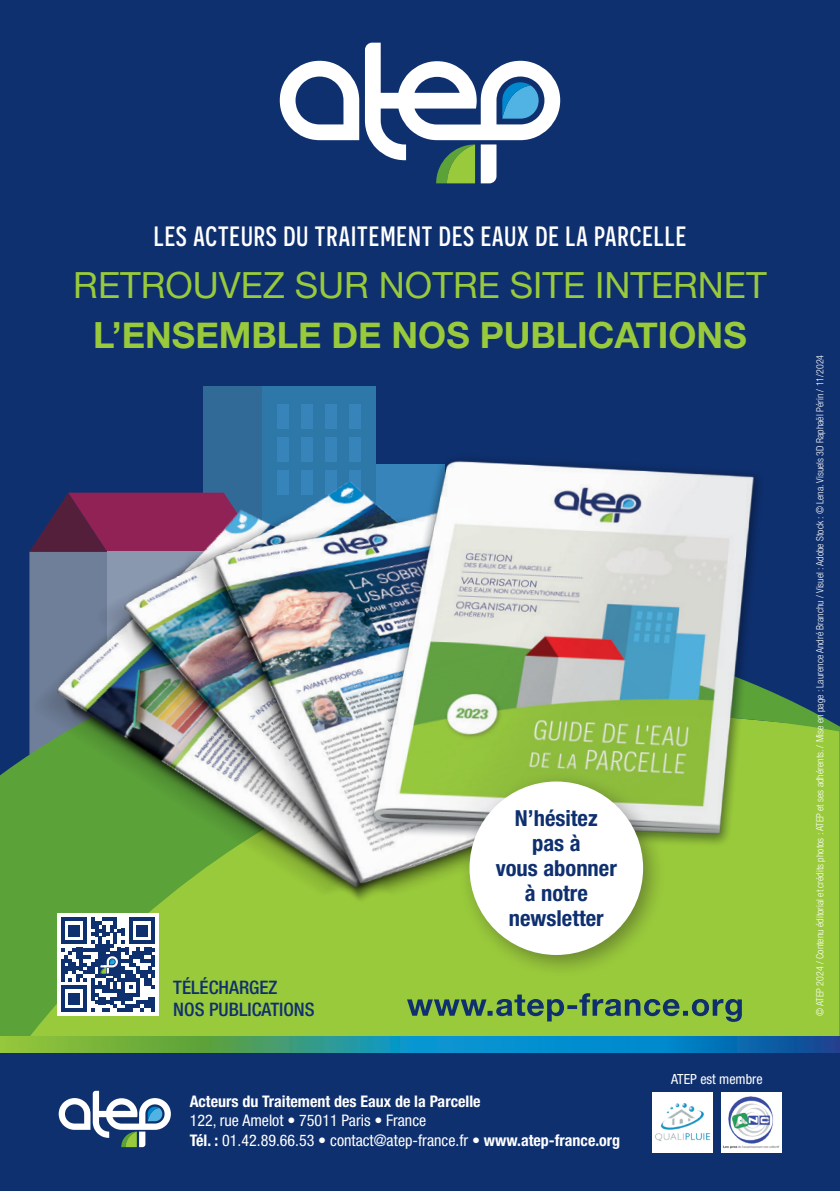
<style>
.page{position:relative;width:840px;height:1191px;background:#fff}
.page>*{position:absolute;margin:0;border:0;box-sizing:border-box;transform-origin:0 0}
.t1{font:36px "Helvetica Neue";color:#99ca3b}
.t2{font:700 36px "Helvetica Neue";color:#99ca3b}
.t3{font:500 28px "Novecentosanscondensed";letter-spacing:.035em;color:#fff}
.t4{font:700 condensed 22.2px/25px "Helvetica Neue LT Pro";color:#0f306f;text-align:center}
.t5{font:500 condensed 18.6px/22px "Helvetica Neue LT Pro";color:#0f306f}
.t6{font:condensed 16px/19.2px "Helvetica Neue LT Pro";color:#fff}
.t7{font:700 condensed 16px "Helvetica Neue LT Pro";color:#fff}
.t8{font:condensed 14px "Helvetica Neue LT Pro";color:#fff}
.t9{font:300 condensed 10px "Helvetica Neue LT Pro";color:#fff}
.s1{font-weight:700}
</style>
<div class="page">
<div style="left:0;top:0;width:839px;height:1052px;background:#0f306f"></div>
<svg style="left:279px;top:61px;width:80px;height:79px"></svg>
<svg style="left:365px;top:43px;width:195px;height:140px"></svg>
<div style="left:0;top:1053px;width:839px;height:138px;background:#0f306f"></div>
<img style="left:0;top:386px;width:747px;height:667px">
<img style="left:0;top:396px;width:747px;height:560px">
<img style="left:6px;top:420px;width:827px;height:547px">
<img style="left:319px;top:407px;width:501px;height:461px">
<svg style="left:59px;top:1090px;width:112px;height:57px"></svg>
<div style="left:721px;top:1091px;width:60px;height:61px;background:#fff"></div>
<img style="left:722px;top:1096px;width:58px;height:52px">
<div style="left:651px;top:1091px;width:61px;height:61px;background:#fff"></div>
<img style="left:655px;top:1103px;width:55px;height:39px">
<svg style="left:407px;top:993px;width:334px;height:29px"></svg>
<div style="left:57px;top:913px;width:101px;height:103px;background:#fff"></div>
<svg style="left:61px;top:917px;width:94px;height:95px"></svg>
<svg style="left:0;top:1036px;width:839px;height:16px"></svg>
<div style="left:457px;top:769px;width:209px;height:209px;background:#231f20;opacity:.4"></div>
<div style="left:469px;top:781px;width:173px;height:174px;background:#fff;border-radius:50%"></div>
<h2 class="t3" style="left:154px;top:220px;width:533px">LES ACTEURS DU TRAITEMENT DES EAUX DE LA PARCELLE</h2>
<h1 class="t1" style="left:73px;top:259px;width:694px">RETROUVEZ SUR NOTRE SITE INTERNET</h1>
<h1 class="t2" style="left:93px;top:307px;width:654px">L’ENSEMBLE DE NOS PUBLICATIONS</h1>
<h3 class="t5" style="left:173px;top:976px;width:143px">TÉLÉCHARGEZ<br>NOS PUBLICATIONS</h3>
<h3 class="t4" style="left:495px;top:806px;width:123px">N’hésitez<br>pas à<br>vous abonner à notre newsletter</h3>
<h3 class="t7" style="left:189px;top:1091px;width:292px">Acteurs du Traitement des Eaux de la Parcelle</h3>
<h3 class="t6" style="left:189px;top:1111px;width:432px">122, rue Amelot • 75011 Paris • France<br><span class="s1">Tél. :</span> 01.42.89.66.53 • contact@atep-france.fr • <span class="s1">www.atep-france.org</span></h3>
<h3 class="t8" style="left:670px;top:1070px;width:93px">ATEP est membre</h3>
<p class="t9" style="left:813px;top:1016px;width:663px;rotate:-90deg">© ATEP 2024 / Contenu éditorial et crédits photos : ATEP et ses adhérents. / Mise en page : Laurence André Branchu / Visuel : Adobe Stock : © Lena. Visuels 3D Raphaël Périn / 11/2024</p>
</div>
